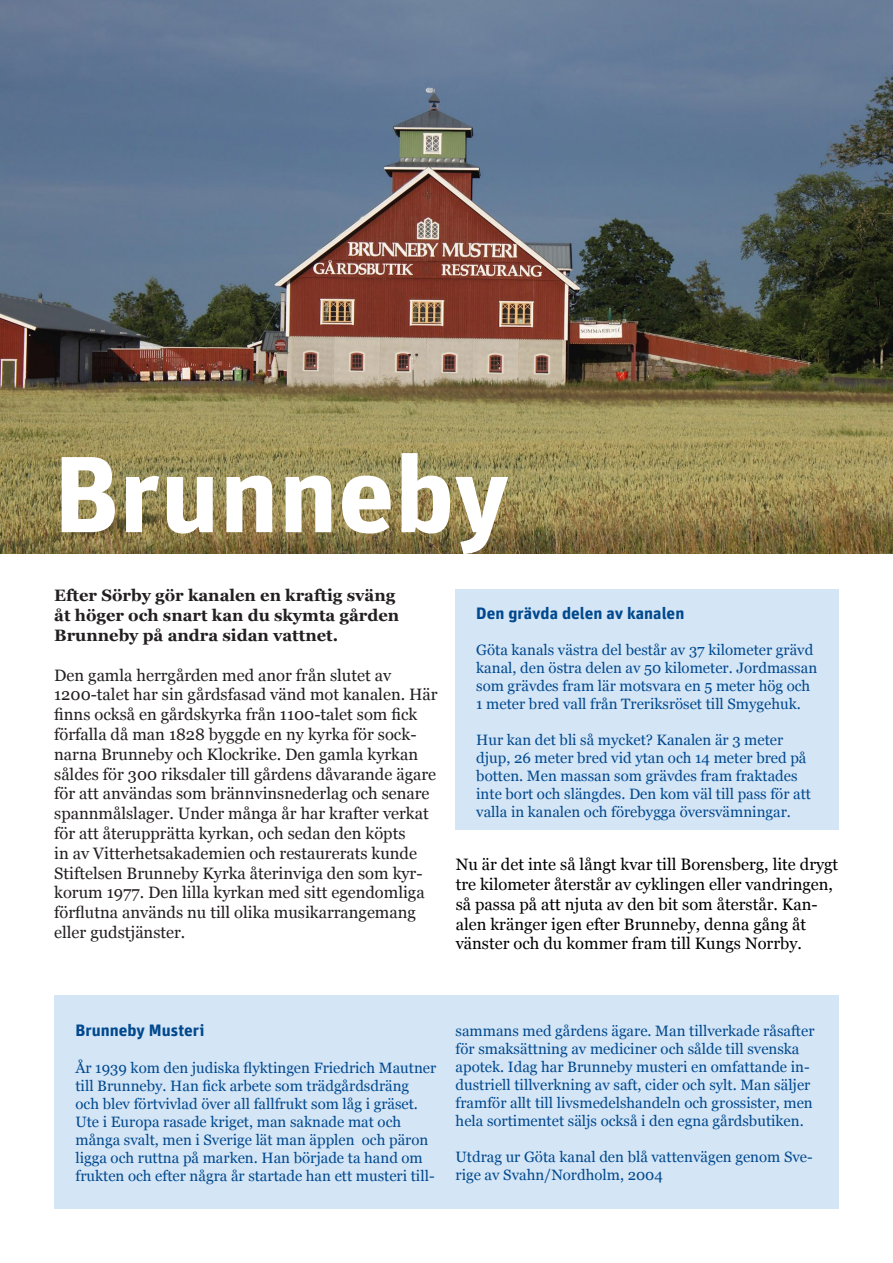
<style>
.page{position:relative;width:893px;height:1263px;background:#fff}
.page>*{position:absolute;margin:0;border:0;box-sizing:border-box;transform-origin:0 0}
.t1{font:700 108px "Unit For JVD";color:#fff}
.t2{font:16.5px/19.8px "Georgia";color:#231f20}
.t3{font:16.5px/19.8px "Georgia";color:#000001}
.t4{font:700 16.5px/19.8px "Georgia";color:#231f20}
.t5{font:700 16.5px "Unit For JVD";color:#01498e}
.t6{font:15px/18px "Georgia";color:#01498e}
</style>
<div class="page">
<img style="left:0;top:0;width:893px;height:554px">
<div style="left:54px;top:995px;width:785px;height:214px;background:#d4e5f5"></div>
<div style="left:455px;top:589px;width:384px;height:240px;background:#d4e5f5"></div>
<p class="t1" style="left:54px;top:429px;width:457px">Brunneby</p>
<p class="t4" style="left:54px;top:585px;width:347px">Efter Sörby gör kanalen en kraftig sväng åt höger och snart kan du skymta gården<br>Brunneby på andra sidan vattnet.</p>
<p class="t2" style="left:54px;top:664px;width:385px">Den gamla herrgården med anor från slutet av 1200-talet har sin gårdsfasad vänd mot kanalen. Här finns också en gårdskyrka från 1100-talet som fick förfalla då man 1828 byggde en ny kyrka för sock&shy;narna Brunneby och Klockrike. Den gamla kyrkan såldes för 300 riksdaler till gårdens dåvarande ägare för att användas som brännvinsnederlag och senare spannmålslager. Under många år har krafter verkat för att återupprätta kyrkan, och sedan den köpts<br>in av Vitterhetsakademien och restaurerats kunde Stiftelsen Brunneby Kyrka återinviga den som kyr&shy;korum 1977. Den lilla kyrkan med sitt egendomliga förflutna används nu till olika musikarrangemang eller gudstjänster.</p>
<p class="t5" style="left:476px;top:603px;width:210px">Den grävda delen av kanalen</p>
<p class="t6" style="left:476px;top:640px;width:342px">Göta kanals västra del består av 37 kilometer grävd kanal, den östra delen av 50 kilometer. Jordmassan som grävdes fram lär motsvara en 5 meter hög och 1 meter bred vall från Treriksröset till Smygehuk.</p>
<p class="t6" style="left:476px;top:730px;width:336px">Hur kan det bli så mycket? Kanalen är 3 meter djup, 26 meter bred vid ytan och 14 meter bred på botten. Men massan som grävdes fram fraktades inte bort och slängdes. Den kom väl till pass för att valla in kanalen och förebygga översvämningar.</p>
<p class="t3" style="left:456px;top:854px;width:384px">Nu är det inte så långt kvar till Borensberg, lite drygt tre kilometer återstår av cyklingen eller vandringen, så passa på att njuta av den bit som återstår. Kan&shy;alen kränger igen efter Brunneby, denna gång åt vänster och du kommer fram till Kungs Norrby.</p>
<p class="t5" style="left:75px;top:1020px;width:131px">Brunneby Musteri</p>
<p class="t6" style="left:75px;top:1059px;width:362px">År 1939 kom den judiska flyktingen Friedrich Mautner till Brunneby. Han fick arbete som trädgårdsdräng och blev förtvivlad över all fallfrukt som låg i gräset.<br>Ute i Europa rasade kriget, man saknade mat och många svalt, men i Sverige lät man äpplen och päron ligga och ruttna på marken. Han började ta hand om frukten och efter några år startade han ett musteri till-</p>
<p class="t6" style="left:456px;top:1021px;width:360px">sammans med gårdens ägare. Man tillverkade råsafter för smaksättning av mediciner och sålde till svenska apotek. Idag har Brunneby musteri en omfattande in&shy;dustriell tillverkning av saft, cider och sylt. Man säljer framför allt till livsmedelshandeln och grossister, men hela sortimentet säljs också i den egna gårdsbutiken.</p>
<p class="t6" style="left:456px;top:1147px;width:359px">Utdrag ur Göta kanal den blå vattenvägen genom Sve&shy;rige av Svahn/Nordholm, 2004</p>
</div>
